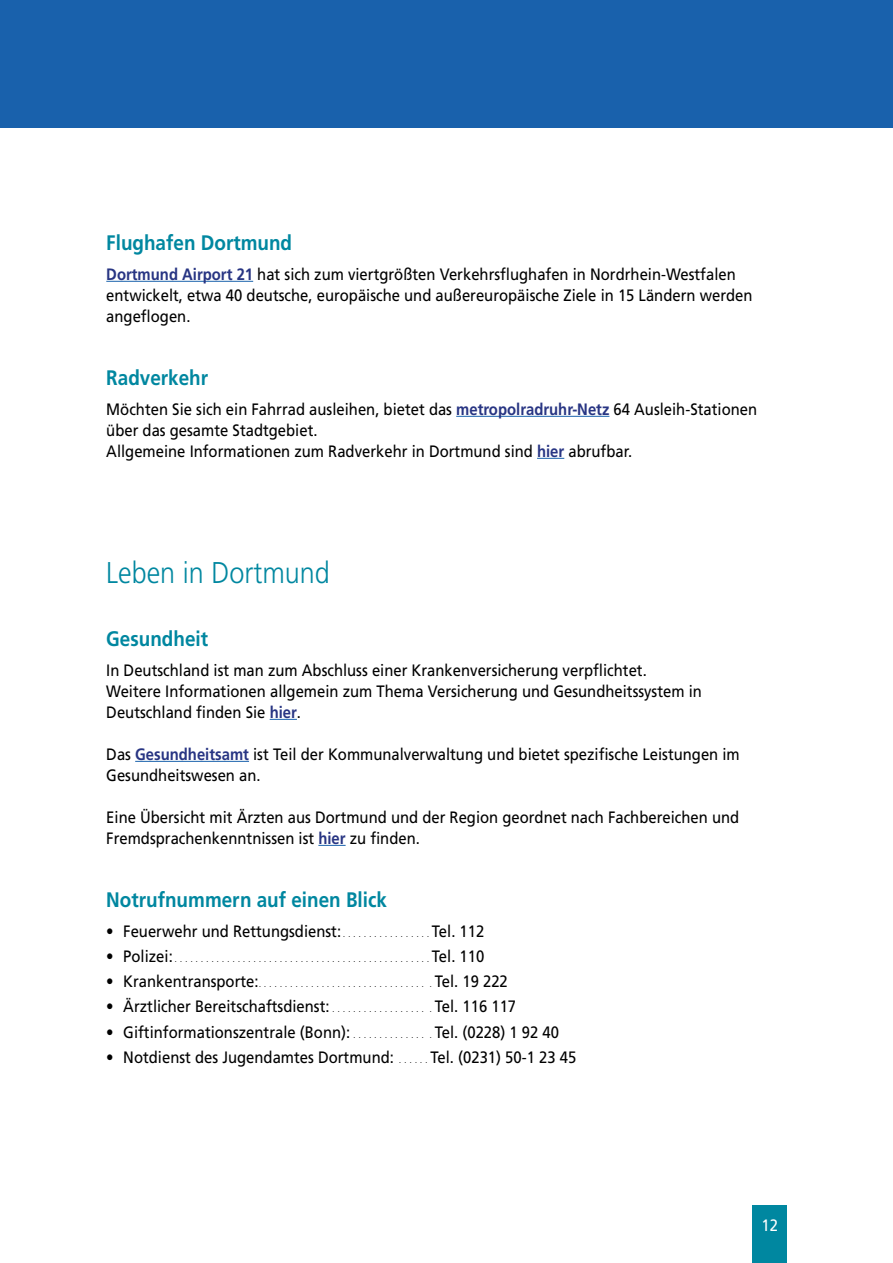
<style>
.page{position:relative;width:893px;height:1263px;background:#fff}
.page>*{position:absolute;margin:0;border:0;box-sizing:border-box;transform-origin:0 0}
.t1{font:300 30px "Frutiger LT";color:#0087a0;scale:.9 1}
.t2{font:700 21px "Frutiger LT";color:#0087a0;scale:.9 1}
.t3{font:16.5px/21px "Frutiger LT";color:#000;scale:.9 1}
.t4{font:16.5px "Frutiger LT";color:#fff;scale:.9 1}
.t5{font:300 10.5px "Frutiger LT";color:#000;scale:.9 1}
.s1{font-weight:700;color:#283583}
.s2{font-weight:300;font-size:10.5px}
.s3{font-weight:400;font-size:16.5px}
</style>
<div class="page">
<div style="left:0;top:0;width:893px;height:128px;background:#1961ac"></div>
<div style="left:753px;top:1205px;width:34px;height:58px;background:#0087a0"></div>
<hr style="left:106px;top:281px;width:147px;height:1px;background:#1961ac">
<hr style="left:456px;top:416px;width:153px;height:1px;background:#1961ac">
<svg style="left:537px;top:458px;width:27px;height:1px"></svg>
<svg style="left:270px;top:719px;width:27px;height:1px"></svg>
<hr style="left:135px;top:761px;width:114px;height:1px;background:#1961ac">
<svg style="left:318px;top:845px;width:28px;height:1px"></svg>
<p class="t2" style="left:106px;top:230px;width:208px">Flughafen Dortmund</p>
<p class="t3" style="left:106px;top:263px;width:719px"><span class="s1">Dortmund Airport 21</span> hat sich zum viertgrößten Verkehrsflughafen in Nordrhein-Westfalen entwickelt, etwa 40 deutsche, europäische und außereuropäische Ziele in 15 Ländern werden angeflogen.</p>
<p class="t2" style="left:106px;top:365px;width:115px">Radverkehr</p>
<p class="t3" style="left:106px;top:398px;width:725px">Möchten Sie sich ein Fahrrad ausleihen, bietet das <span class="s1">metropolradruhr-Netz</span> 64 Ausleih-Stationen über das gesamte Stadtgebiet.<br>Allgemeine Informationen zum Radverkehr in Dortmund sind <span class="s1">hier</span> abrufbar.</p>
<h1 class="t1" style="left:106px;top:555px;width:250px">Leben in Dortmund</h1>
<p class="t2" style="left:106px;top:626px;width:115px">Gesundheit</p>
<p class="t3" style="left:106px;top:659px;width:663px">In Deutschland ist man zum Abschluss einer Krankenversicherung verpflichtet.<br>Weitere Informationen allgemein zum Thema Versicherung und Gesundheitssystem in<br>Deutschland finden Sie <span class="s1">hier</span>.</p>
<p class="t3" style="left:106px;top:743px;width:705px">Das <span class="s1">Gesundheitsamt</span> ist Teil der Kommunalverwaltung und bietet spezifische Leistungen im<br>Gesundheitswesen an.</p>
<p class="t3" style="left:106px;top:806px;width:705px">Eine Übersicht mit Ärzten aus Dortmund und der Region geordnet nach Fachbereichen und<br>Fremdsprachenkenntnissen ist <span class="s1">hier</span> zu finden.</p>
<p class="t2" style="left:106px;top:887px;width:313px">Notrufnummern auf einen Blick</p>
<p class="t3" style="left:106px;top:920px;width:265px">• Feuerwehr und Rettungsdienst:<span class="s2">.................</span></p>
<p class="t3" style="left:432px;top:920px;width:60px">Tel. 112</p>
<p class="t5" style="left:106px;top:952px;width:78px"><span class="s3">• Polizei:</span>.................................................</p>
<p class="t3" style="left:432px;top:946px;width:60px">Tel. 110</p>
<p class="t3" style="left:106px;top:971px;width:171px">• Krankentransporte:</p>
<p class="t3" style="left:435px;top:971px;width:83px">Tel. 19 222</p>
<p class="t3" style="left:106px;top:996px;width:250px">• Ärztlicher Bereitschaftsdienst:</p>
<p class="t3" style="left:435px;top:996px;width:92px">Tel. 116 117</p>
<p class="t3" style="left:106px;top:1021px;width:273px">• Giftinformationszentrale (Bonn):</p>
<p class="t3" style="left:435px;top:1021px;width:140px">Tel. (0228) 1 92 40</p>
<p class="t3" style="left:106px;top:1047px;width:321px">• Notdienst des Jugendamtes Dortmund:</p>
<p class="t3" style="left:430px;top:1047px;width:164px">Tel. (0231) 50-1 23 45</p>
<p class="t4" style="left:761px;top:1215px;width:20px">12</p>
</div>
